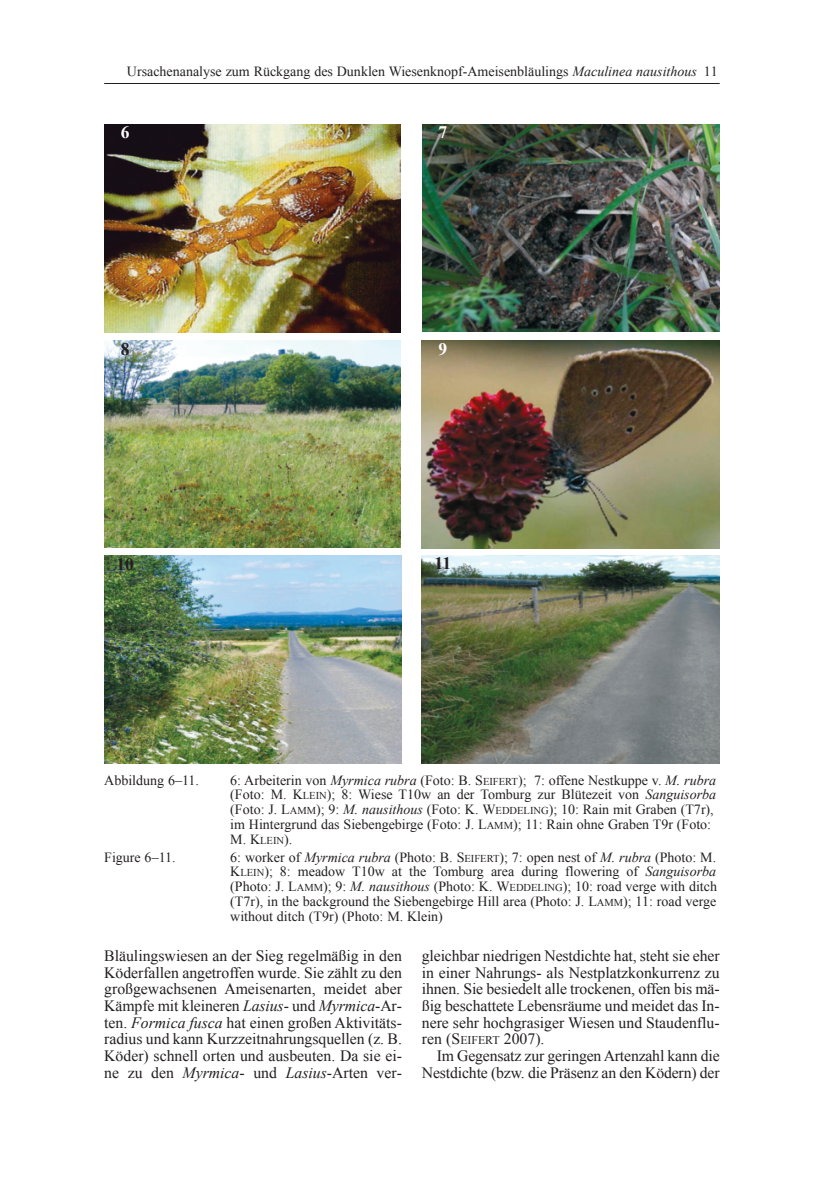
<style>
.page{position:relative;width:819px;height:1191px;background:#fff}
.page>*{position:absolute;margin:0;border:0;box-sizing:border-box;transform-origin:0 0}
.t1{font:700 17.5px "Times New Roman";color:#231f20}
.t2{font:700 17.5px "Times New Roman";color:#fff}
.t3{font:15.75px/16.6px "Times New Roman";color:#231f20;text-align:justify}
.t4{font:14px/14.9px "Times New Roman";color:#231f20}
.s1{font-style:italic}
.s2{font-size:10.5px}
.s3{font-size:11.9px}
</style>
<div class="page">
<hr style="left:104px;top:83px;width:615px;height:1px;background:#231f20">
<img style="left:104px;top:124px;width:296px;height:208px">
<img style="left:422px;top:124px;width:297px;height:207px">
<img style="left:104px;top:340px;width:297px;height:208px">
<img style="left:422px;top:340px;width:297px;height:208px">
<img style="left:105px;top:555px;width:296px;height:209px">
<img style="left:422px;top:555px;width:297px;height:209px">
<p class="t4" style="left:127px;top:64px;width:592px">ursachenanalyse zum rückgang des dunklen Wiesenknopf-ameisenbläulings <span class="s1">Maculinea nausithous</span> 11</p>
<p class="t2" style="left:121px;top:122px;width:10px">6</p>
<p class="t2" style="left:438px;top:122px;width:10px">7</p>
<p class="t1" style="left:121px;top:339px;width:10px">8</p>
<p class="t2" style="left:438px;top:339px;width:10px">9</p>
<p class="t1" style="left:116px;top:554px;width:19px">10</p>
<p class="t1" style="left:434px;top:553px;width:18px">11</p>
<p class="t4" style="left:104px;top:772px;width:96px">abbildung 6–11.</p>
<p class="t4" style="left:230px;top:772px;width:487px">6: arbeiterin von <span class="s1">Myrmica rubra</span> (Foto: B. s<span class="s2">eiFert</span>); 7: offene nestkuppe v. <span class="s1">M. rubra </span>(Foto: M. K<span class="s2">lein</span>); 8: Wiese t10w an der tomburg zur Blütezeit von <span class="s1">Sanguisorba </span>(Foto: J. l<span class="s2">aMM</span>); 9: <span class="s1">M. nausithous</span> (Foto: K. W<span class="s2">eddeling</span>); 10: rain mit graben (t7r), im Hintergrund das siebengebirge (Foto: J. l<span class="s2">aMM</span>); 11: rain ohne graben t9r (Foto:<br>M. K<span class="s2">lein</span>).</p>
<p class="t4" style="left:104px;top:849px;width:73px">Figure 6–11.</p>
<p class="t4" style="left:230px;top:849px;width:488px;text-align:justify">6: worker of <span class="s1">Myrmica rubra</span> (Photo: B. s<span class="s2">eiFert</span>); 7: open nest of <span class="s1">M. rubra</span> (Photo: M.<br>K<span class="s2">lein</span>); 8: meadow t10w at the tomburg area during flowering of <span class="s1">Sanguisorba </span>(Photo: J. l<span class="s2">aMM</span>); 9: <span class="s1">M. nausithous</span> (Photo: K. W<span class="s2">eddeling</span>); 10: road verge with ditch (t7r), in the background the siebengebirge Hill area (Photo: J. l<span class="s2">aMM</span>); 11: road verge without ditch (t9r) (Photo: M. Klein)</p>
<p class="t3" style="left:104px;top:947px;width:299px">Bläulingswiesen an der sieg regelmäßig in den Köderfallen angetroffen wurde. sie zählt zu den großgewachsenen ameisenarten, meidet aber Kämpfe mit kleineren <span class="s1">Lasius</span>- und <span class="s1">Myrmica</span>-ar&shy;ten. <span class="s1">Formica fusca</span> hat einen großen aktivitäts&shy;radius und kann Kurzzeitnahrungsquellen (z. B.<br>Köder) schnell orten und ausbeuten. da sie ei&shy;ne zu den <span class="s1">Myrmica</span>- und <span class="s1">Lasius</span>-arten ver-</p>
<p class="t3" style="left:422px;top:947px;width:299px">gleichbar niedrigen nestdichte hat, steht sie eher in einer nahrungs- als nestplatzkonkurrenz zu ihnen. sie besiedelt alle trockenen, offen bis mä&shy;ßig beschattete lebensräume und meidet das in&shy;nere sehr hochgrasiger Wiesen und staudenflu&shy;ren (s<span class="s3">eiFert</span> 2007).</p>
<p class="t3" style="left:422px;top:1047px;width:299px;text-align:right">im gegensatz zur geringen artenzahl kann die nestdichte (bzw. die Präsenz an den Ködern) der</p>
</div>
